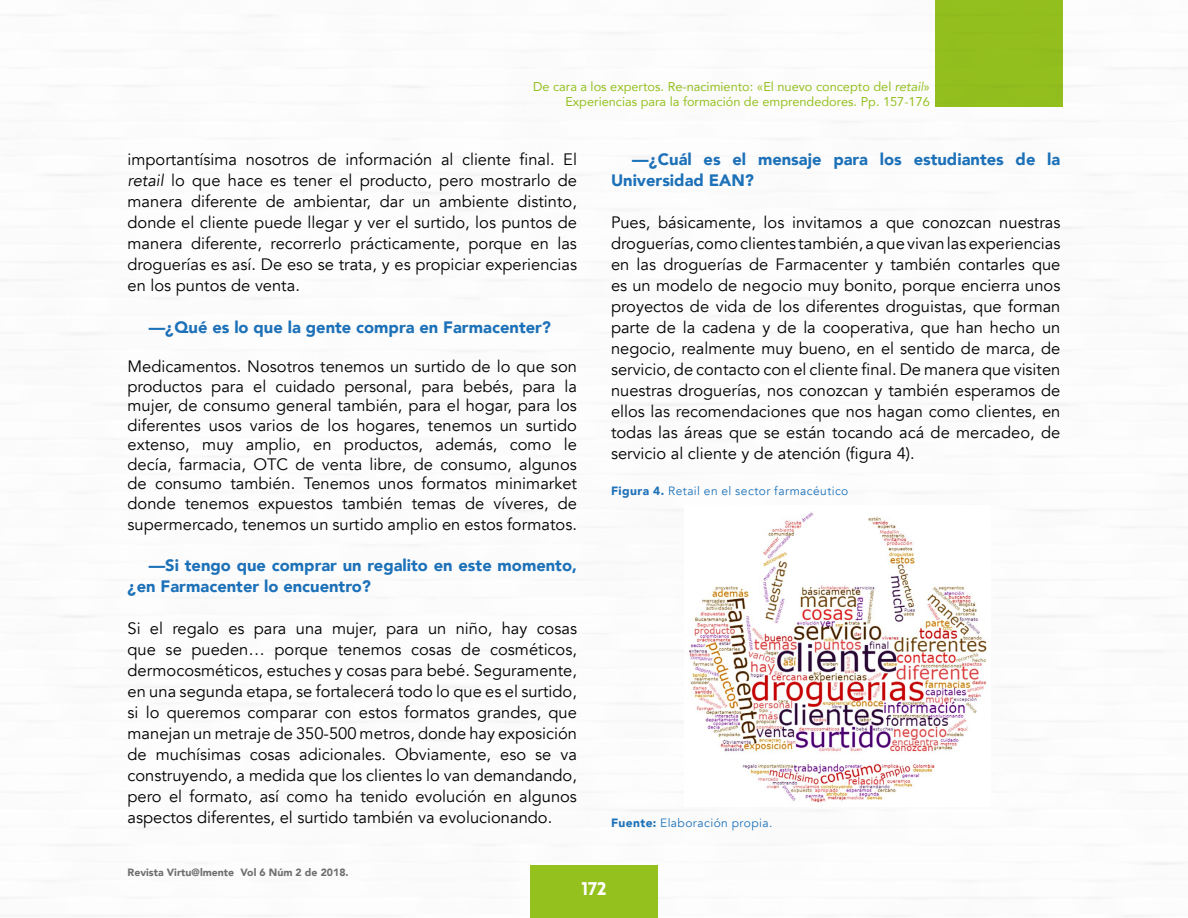
<style>
.page{position:relative;width:1188px;height:918px;background:#fff}
.page>*{position:absolute;margin:0;border:0;box-sizing:border-box;transform-origin:0 0}
.t1{font:900 18px "Lovelo";color:#fff}
.t2{font:16.5px/21px "Avenir";color:#000;text-align:justify}
.t3{font:900 16.5px/21px "Avenir";color:#1d71b8}
.t4{font:12.75px/15.3px "Avenir";color:#95c11f;text-align:right}
.t5{font:12px "Avenir";letter-spacing:.035em;color:#1d71b8}
.t6{font:900 10.5px "Avenir";color:#706f6f}
.s1{font-style:italic}
.s2{font-weight:900}
</style>
<div class="page">
<div style="left:935px;top:0;width:128px;height:106px;background:#95c11f"></div>
<div style="left:530px;top:865px;width:128px;height:53px;background:#95c11f"></div>
<img style="left:689px;top:512px;width:300px;height:291px">
<p class="t4" style="left:533px;top:79px;width:398px">De cara a los expertos. Re-nacimiento: «El nuevo concepto del <span class="s1">retai</span><span class="s1">l</span>»<br>Experiencias para la formación de emprendedores. Pp. 157-176</p>
<p class="t2" style="left:128px;top:149px;width:451px">importantísima nosotros de información al cliente final. El <span class="s1">retail</span> lo que hace es tener el producto, pero mostrarlo de manera diferente de ambientar, dar un ambiente distinto, donde el cliente puede llegar y ver el surtido, los puntos de manera diferente, recorrerlo prácticamente, porque en las droguerías es así. De eso se trata, y es propiciar experiencias en los puntos de venta.</p>
<p class="t3" style="left:149px;top:317px;width:404px">—¿Qué es lo que la gente compra en Farmacenter?</p>
<p class="t2" style="left:128px;top:357px;width:451px;line-height:19.5px">Medicamentos. Nosotros tenemos un surtido de lo que son productos para el cuidado personal, para bebés, para la mujer, de consumo general también, para el hogar, para los diferentes usos varios de los hogares, tenemos un surtido extenso, muy amplio, en productos, además, como le decía, farmacia, OTC de venta libre, de consumo, algunos de consumo también. Tenemos unos formatos minimarket donde tenemos expuestos también temas de víveres, de</p>
<p class="t2" style="left:128px;top:514px;width:451px">supermercado, tenemos un surtido amplio en estos formatos.</p>
<p class="t3" style="left:128px;top:554px;width:451px;text-indent:21px">—Si tengo que comprar un regalito en este momento, ¿en Farmacenter lo encuentro?</p>
<p class="t2" style="left:128px;top:618px;width:451px">Si el regalo es para una mujer, para un niño, hay cosas que se pueden… porque tenemos cosas de cosméticos, dermocosméticos, estuches y cosas para bebé. Seguramente, en una segunda etapa, se fortalecerá todo lo que es el surtido, si lo queremos comparar con estos formatos grandes, que manejan un metraje de 350-500 metros, donde hay exposición de muchísimas cosas adicionales. Obviamente, eso se va construyendo, a medida que los clientes lo van demandando, pero el formato, así como ha tenido evolución en algunos aspectos diferentes, el surtido también va evolucionando.</p>
<p class="t6" style="left:128px;top:863px;width:223px">Revista Virtu@lmente Vol 6 Núm 2 de 2018.</p>
<p class="t3" style="left:611px;top:149px;width:451px;text-indent:21px">—¿Cuál es el mensaje para los estudiantes de la<br>Universidad EAN?</p>
<p class="t2" style="left:611px;top:213px;width:451px">Pues, básicamente, los invitamos a que conozcan nuestras droguerías, como clientes también, a que vivan las experiencias en las droguerías de Farmacenter y también contarles que es un modelo de negocio muy bonito, porque encierra unos proyectos de vida de los diferentes droguistas, que forman parte de la cadena y de la cooperativa, que han hecho un negocio, realmente muy bueno, en el sentido de marca, de servicio, de contacto con el cliente final. De manera que visiten nuestras droguerías, nos conozcan y también esperamos de ellos las recomendaciones que nos hagan como clientes, en todas las áreas que se están tocando acá de mercadeo, de servicio al cliente y de atención (figura 4).</p>
<p class="t5" style="left:611px;top:483px;width:239px"><span class="s2">Figura 4.</span> Retail en el sector farmacéutico</p>
<p class="t5" style="left:611px;top:816px;width:163px"><span class="s2">Fuente:</span> Elaboración propia.</p>
<p class="t1" style="left:581px;top:877px;width:27px">172</p>
</div>
